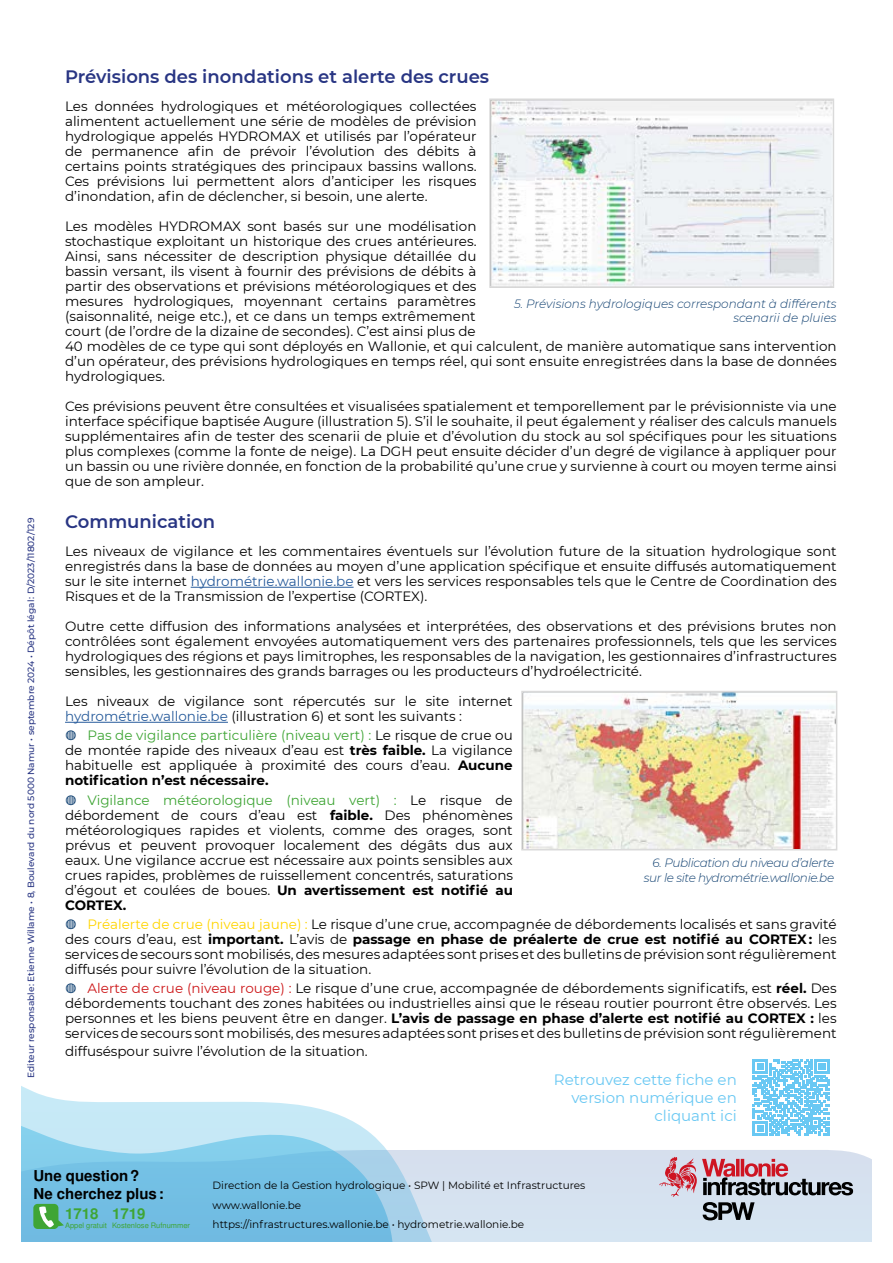
<style>
.page{position:relative;width:893px;height:1263px;background:#fff}
.page>*{position:absolute;margin:0;border:0;box-sizing:border-box;transform-origin:0 0}
.t1{font:600 18px "Montserrat";color:#283583}
.t2{font:15px/18px "Montserrat";color:#69c8f3;text-align:right}
.t3{font:700 15px/18px "Nimbus San L";color:#000}
.t4{font:700 15px "Nimbus San L";color:#3fa535}
.t5{font:13.5px/15px "Montserrat";color:#000;text-align:justify}
.t6{font:italic 300 12px/14.4px "Montserrat";letter-spacing:-.015em;color:#114171;text-align:right}
.t7{font:10.5px/19.5px "Montserrat";color:#000}
.t8{font:500 9px "Montserrat";color:#283583}
.t9{font:7.5px "Nimbus San L";color:#3fa535}
.s1{color:#275b9b}
.s2{color:#114171}
.s3{color:#3fa535}
.s4{font-weight:700}
.s5{color:#ffd500}
.s6{color:#cd1719}
</style>
<div class="page">
<div style="left:687px;top:1150px;width:185px;height:92px;background:#d6e4f1"></div>
<svg style="left:21px;top:1086px;width:666px;height:156px"></svg>
<svg style="left:659px;top:1157px;width:194px;height:63px;background:#b6abb7"></svg>
<svg style="left:33px;top:1204px;width:31px;height:27px"></svg>
<hr style="left:191px;top:587px;width:163px;height:1px;background:#275b9b">
<hr style="left:65px;top:722px;width:163px;height:1px;background:#275b9b">
<img style="left:492px;top:101px;width:339px;height:184px">
<div style="left:489px;top:98px;width:345px;height:190px;border:2px solid #dadada"></div>
<img style="left:524px;top:694px;width:310px;height:153px">
<div style="left:521px;top:691px;width:316px;height:159px;border:2px solid #dadada"></div>
<svg style="left:753px;top:1059px;width:76px;height:76px"></svg>
<p class="t8" style="left:25px;top:1078px;width:562px;rotate:-90deg">Editeur responsable: Etienne Willame • 8, Boulevard du nord 5000 Namur • septembre 2024 • Dépôt légal : D/2023/11802/129</p>
<h1 class="t1" style="left:65px;top:64px;width:426px">Prévisions des inondations et alerte des crues</h1>
<p class="t5" style="left:65px;top:98px;width:413px">Les données hydrologiques et météorologiques collectées alimentent actuellement une série de modèles de prévision hydrologique appelés HYDROMAX et utilisés par l’opérateur de permanence afin de prévoir l’évolution des débits à certains points stratégiques des principaux bassins wallons.<br>Ces prévisions lui permettent alors d’anticiper les risques d’inondation, afin de déclencher, si besoin, une alerte.</p>
<p class="t5" style="left:65px;top:218px;width:773px;text-align:left">Les modèles HYDROMAX sont basés sur une modélisation<br>stochastique exploitant un historique des crues antérieures.<br>Ainsi, sans nécessiter de description physique détaillée du<br>bassin versant, ils visent à fournir des prévisions de débits à<br>partir des observations et prévisions météorologiques et des<br>mesures hydrologiques, moyennant certains paramètres<br>(saisonnalité, neige etc.), et ce dans un temps extrêmement<br>court (de l’ordre de la dizaine de secondes). C’est ainsi plus de<br>40 modèles de ce type qui sont déployés en Wallonie, et qui calculent, de manière automatique sans intervention d’un opérateur, des prévisions hydrologiques en temps réel, qui sont ensuite enregistrées dans la base de données hydrologiques.</p>
<p class="t5" style="left:65px;top:398px;width:773px">Ces prévisions peuvent être consultées et visualisées spatialement et temporellement par le prévisionniste via une interface spécifique baptisée Augure (illustration 5). S’il le souhaite, il peut également y réaliser des calculs manuels supplémentaires afin de tester des scenarii de pluie et d’évolution du stock au sol spécifiques pour les situations plus complexes (comme la fonte de neige). La DGH peut ensuite décider d’un degré de vigilance à appliquer pour un bassin ou une rivière donnée, en fonction de la probabilité qu’une crue y survienne à court ou moyen terme ainsi que de son ampleur.</p>
<h1 class="t1" style="left:65px;top:509px;width:152px">Communication</h1>
<p class="t5" style="left:65px;top:543px;width:773px">Les niveaux de vigilance et les commentaires éventuels sur l’évolution future de la situation hydrologique sont enregistrés dans la base de données au moyen d’une application spécifique et ensuite diffusés automatiquement sur le site internet <span class="s1">hydrométrie.wallonie.be</span> et vers les services responsables tels que le Centre de Coordination des Risques et de la Transmission de l’expertise (CORTEX).</p>
<p class="t5" style="left:65px;top:618px;width:773px">Outre cette diffusion des informations analysées et interprétées, des observations et des prévisions brutes non contrôlées sont également envoyées automatiquement vers des partenaires professionnels, tels que les services hydrologiques des régions et pays limitrophes, les responsables de la navigation, les gestionnaires d’infrastructures sensibles, les gestionnaires des grands barrages ou les producteurs d’hydroélectricité.</p>
<p class="t5" style="left:65px;top:693px;width:449px">Les niveaux de vigilance sont répercutés sur le site internet <span class="s1">hydrométrie.wallonie.be</span> (illustration 6) et sont les suivants :</p>
<p class="t5" style="left:65px;top:728px;width:449px"><span class="s2">◍</span> <span class="s3">Pas de vigilance particulière (niveau vert) :</span> Le risque de crue ou de montée rapide des niveaux d’eau est <span class="s4">très faible.</span> La vigilance habituelle est appliquée à proximité des cours d’eau. <span class="s4">Aucune notification n’est nécessaire.</span></p>
<p class="t5" style="left:65px;top:792px;width:450px"><span class="s2">◍</span> <span class="s3">Vigilance météorologique (niveau vert) :</span> Le risque de débordement de cours d’eau est <span class="s4">faible.</span> Des phénomènes météorologiques rapides et violents, comme des orages, sont prévus et peuvent provoquer localement des dégâts dus aux eaux. Une vigilance accrue est nécessaire aux points sensibles aux crues rapides, problèmes de ruissellement concentrés, saturations d’égout et coulées de boues. <span class="s4">Un avertissement est notifié au CORTEX.</span></p>
<p class="t5" style="left:65px;top:916px;width:773px"><span class="s2">◍</span> <span class="s5">Préalerte de crue (niveau jaune) :</span> Le risque d’une crue, accompagnée de débordements localisés et sans gravité des cours d’eau, est <span class="s4">important.</span> L’avis de <span class="s4">passage en phase de préalerte de crue est notifié au CORTEX :</span> les services de secours sont mobilisés, des mesures adaptées sont prises et des bulletins de prévision sont régulièrement diffusés pour suivre l’évolution de la situation.</p>
<p class="t5" style="left:65px;top:980px;width:773px"><span class="s2">◍</span> <span class="s6">Alerte de crue (niveau rouge) :</span> Le risque d’une crue, accompagnée de débordements significatifs, est <span class="s4">réel.</span> Des débordements touchant des zones habitées ou industrielles ainsi que le réseau routier pourront être observés. Les personnes et les biens peuvent être en danger. <span class="s4">L’avis de passage en phase d’alerte est notifié au CORTEX :</span> les services de secours sont mobilisés, des mesures adaptées sont prises et des bulletins de prévision sont régulièrement</p>
<p class="t5" style="left:65px;top:1043px;width:304px">diffuséspour suivre l’évolution de la situation.</p>
<p class="t6" style="left:514px;top:296px;width:324px">5. Prévisions hydrologiques correspondant à différents scenarii de pluies</p>
<p class="t6" style="left:644px;top:855px;width:192px">6. Publication du niveau d’alerte sur le site hydrométrie.wallonie.be</p>
<p class="t2" style="left:554px;top:1070px;width:184px">Retrouvez cette fiche en version numérique en cliquant ici</p>
<p class="t3" style="left:33px;top:1166px;width:132px">Une question?<br>Ne cherchez plus:</p>
<p class="t7" style="left:213px;top:1175px;width:374px">Direction de la Gestion hydrologique • SPW | Mobilité et Infrastructures www.wallonie.be<br>https://infrastructures.wallonie.be • hydrometrie.wallonie.be</p>
<p class="t4" style="left:65px;top:1203px;width:35px">1718</p>
<p class="t9" style="left:65px;top:1220px;width:43px">Appel gratuit</p>
<p class="t4" style="left:112px;top:1203px;width:35px">1719</p>
<p class="t9" style="left:112px;top:1220px;width:79px">Kostenlose Rufnummer</p>
</div>
